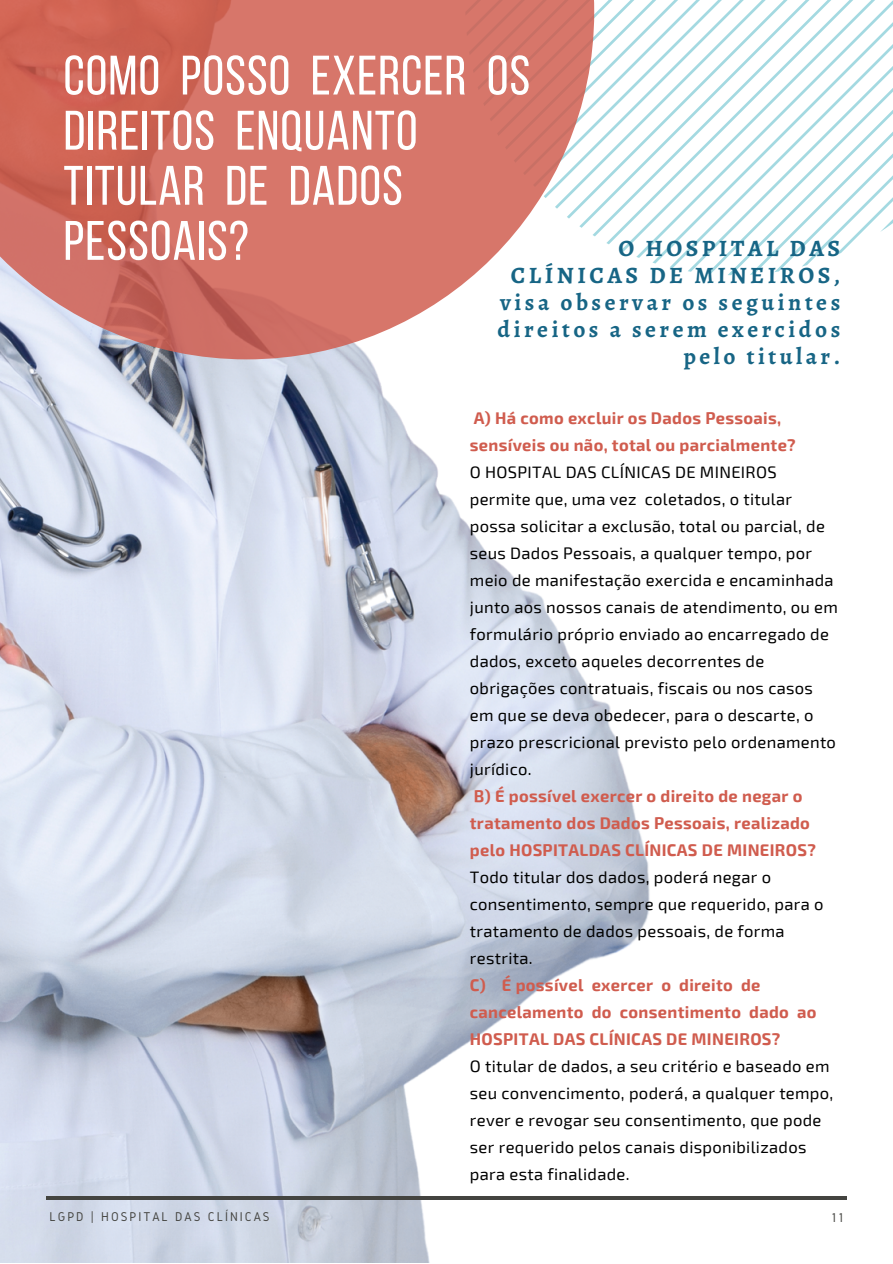
<style>
.page{position:relative;width:893px;height:1264px;background:#fff}
.page>*{position:absolute;margin:0;border:0;box-sizing:border-box;transform-origin:0 0}
.t1{font:55.5px/55.1px "Bebas Neue";letter-spacing:.02em;color:#fff}
.t2{font:700 23.4px/27px "Alegreya";letter-spacing:.15em;color:#176585;text-align:right}
.t3{font:16.5px/27px "Exo 2";letter-spacing:.02em;color:#000}
.t4{font:700 16.5px/27px "Exo 2";letter-spacing:.02em;color:#d05c4e}
.t5{font:13.2px "Gidole";letter-spacing:.15em;color:#444440}
</style>
<div class="page">
<img style="left:0;top:359px;width:650px;height:903px">
<svg style="left:594px;top:0;width:298px;height:275px"></svg>
<svg style="left:0;top:0;width:594px;height:359px;background:#d7847a"></svg>
<hr style="left:46px;top:1196px;width:800px;height:3px;background:#444440">
<p class="t1" style="left:63px;top:53px;width:468px">COMO POSSO EXERCER OS<br>DIREITOS ENQUANTO<br>TITULAR DE DADOS<br>PESSOAIS?</p>
<p class="t2" style="left:618px;top:235px;width:223px">O HOSPITAL DAS</p>
<p class="t2" style="left:510px;top:262px;width:331px">CLÍNICAS DE MINEIROS,</p>
<p class="t2" style="left:497px;top:288px;width:344px">visa observar os seguintes direitos a serem exercidos pelo titular.</p>
<p class="t4" style="left:470px;top:404px;width:327px">A) Há como excluir os Dados Pessoais, sensíveis ou não, total ou parcialmente?</p>
<p class="t3" style="left:470px;top:458px;width:369px">O HOSPITAL DAS CLÍNICAS DE MINEIROS permite que, uma vez coletados, o titular possa solicitar a exclusão, total ou parcial, de seus Dados Pessoais, a qualquer tempo, por meio de manifestação exercida e encaminhada junto aos nossos canais de atendimento, ou em formulário próprio enviado ao encarregado de dados, exceto aqueles decorrentes de obrigações contratuais, fiscais ou nos casos em que se deva obedecer, para o descarte, o prazo prescricional previsto pelo ordenamento jurídico.</p>
<p class="t4" style="left:470px;top:782px;width:347px">B) É possível exercer o direito de negar o tratamento dos Dados Pessoais, realizado pelo HOSPITALDAS CLÍNICAS DE MINEIROS?</p>
<p class="t3" style="left:470px;top:863px;width:355px">Todo titular dos dados, poderá negar o consentimento, sempre que requerido, para o tratamento de dados pessoais, de forma restrita.</p>
<p class="t4" style="left:470px;top:970px;width:348px">C) É possível exercer o direito de cancelamento do consentimento dado ao</p>
<p class="t4" style="left:470px;top:1024px;width:312px">HOSPITAL DAS CLÍNICAS DE MINEIROS?</p>
<p class="t3" style="left:470px;top:1051px;width:365px">O titular de dados, a seu critério e baseado em seu convencimento, poderá, a qualquer tempo, rever e revogar seu consentimento, que pode ser requerido pelos canais disponibilizados para esta finalidade.</p>
<p class="t5" style="left:49px;top:1209px;width:222px">LGPD | HOSPITAL DAS CLÍNICAS</p>
<p class="t5" style="left:831px;top:1210px;width:13px">11</p>
</div>
